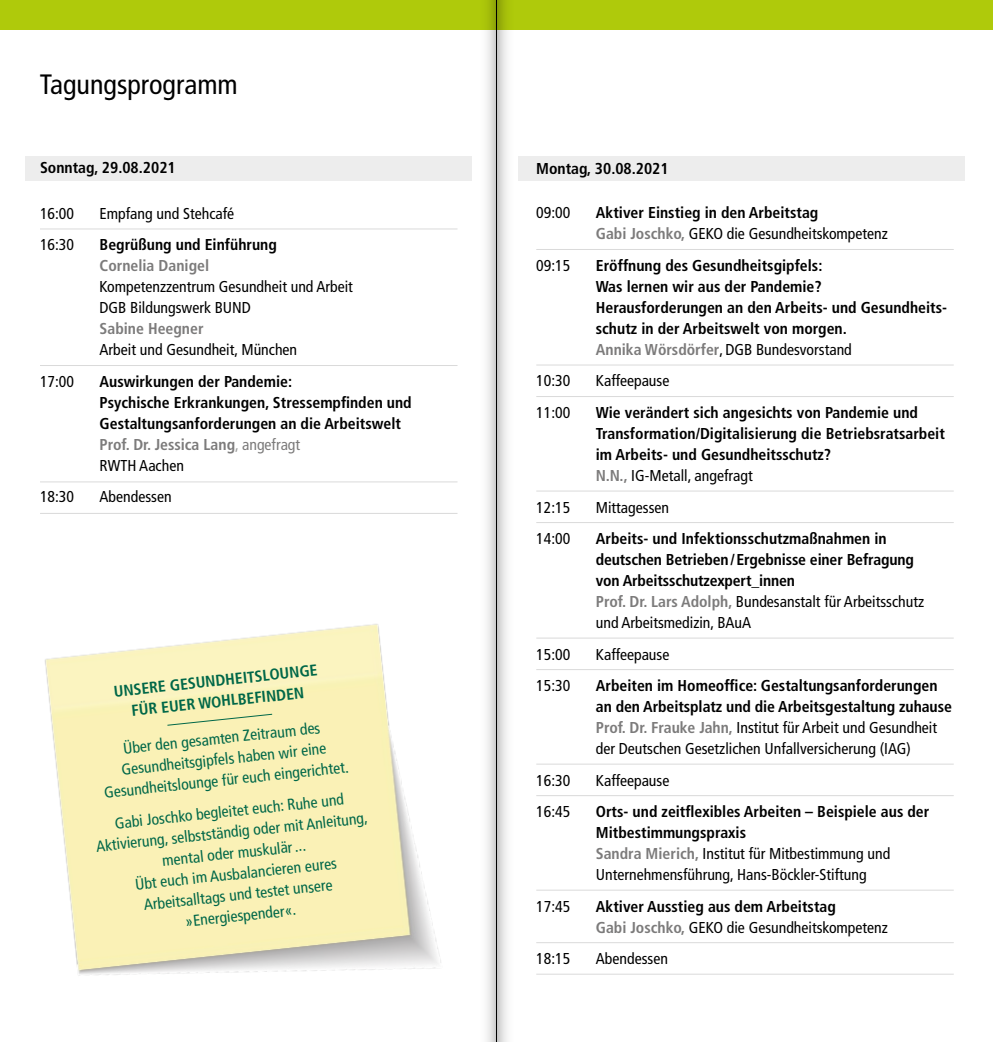
<style>
.page{position:relative;width:993px;height:1042px;background:#fff}
.page>*{position:absolute;margin:0;border:0;box-sizing:border-box;transform-origin:0 0}
.t1{font:condensed 28px "Frutiger";color:#000}
.t2{font:700 condensed 15.75px/21px "Frutiger";color:#000}
.t3{font:condensed 15.75px/21px "Frutiger";color:#000}
.t4{font:condensed 15.75px/21px "Frutiger";color:#006748;text-align:center}
.t5{font:700 condensed 15.75px/21px "Frutiger";color:#006748;text-align:center}
.t6{font:700 condensed 15.75px "Frutiger";color:#7c7b7b}
.s1{color:#7c7b7b}
.s2{font-weight:400;color:#9d9d9c}
.s3{font-weight:400;color:#7c7b7b}
.s4{font-weight:400}
.s5{font-weight:700}
.s6{font-weight:700;color:#7c7b7b}
</style>
<div class="page">
<div style="left:496px;top:0;width:496px;height:30px;background:#afca0b"></div>
<div style="left:517px;top:156px;width:447px;height:25px;background:#ededed"></div>
<hr style="left:536px;top:249px;width:417px;height:1px;background:#dadada">
<hr style="left:536px;top:364px;width:417px;height:1px;background:#dadada">
<hr style="left:536px;top:396px;width:417px;height:1px;background:#dadada">
<hr style="left:536px;top:490px;width:417px;height:1px;background:#dadada">
<hr style="left:536px;top:522px;width:417px;height:1px;background:#dadada">
<hr style="left:536px;top:637px;width:417px;height:1px;background:#dadada">
<hr style="left:536px;top:669px;width:417px;height:1px;background:#dadada">
<hr style="left:536px;top:763px;width:417px;height:1px;background:#dadada">
<hr style="left:536px;top:795px;width:417px;height:1px;background:#dadada">
<hr style="left:536px;top:889px;width:417px;height:1px;background:#dadada">
<hr style="left:536px;top:942px;width:417px;height:1px;background:#dadada">
<hr style="left:536px;top:973px;width:417px;height:1px;background:#dadada">
<div style="left:0;top:0;width:496px;height:30px;background:#afca0b"></div>
<div style="left:25px;top:156px;width:447px;height:25px;background:#ededed"></div>
<hr style="left:40px;top:228px;width:417px;height:1px;background:#dadada">
<hr style="left:40px;top:365px;width:417px;height:1px;background:#dadada">
<hr style="left:40px;top:481px;width:417px;height:1px;background:#dadada">
<hr style="left:40px;top:513px;width:417px;height:1px;background:#dadada">
<img style="left:45px;top:624px;width:396px;height:352px">
<svg style="left:166px;top:713px;width:107px;height:13px"></svg>
<svg style="left:497px;top:0;width:21px;height:1042px"></svg>
<svg style="left:487px;top:0;width:9px;height:1042px"></svg>
<hr style="left:496px;top:0;width:1px;height:1042px;background:#000">
<h1 class="t1" style="left:40px;top:68px;width:199px">Tagungsprogramm</h1>
<p class="t2" style="left:40px;top:157px;width:137px">Sonntag, 29.08.2021</p>
<p class="t3" style="left:40px;top:203px;width:36px">16:00</p>
<p class="t3" style="left:100px;top:203px;width:136px">Empfang und Stehcafé</p>
<p class="t3" style="left:40px;top:235px;width:36px">16:30</p>
<p class="t2" style="left:100px;top:234px;width:179px">Begrüßung und Einführung</p>
<p class="t6" style="left:100px;top:257px;width:111px">Cornelia Danigel</p>
<p class="t3" style="left:100px;top:276px;width:255px">Kompetenzzentrum Gesundheit und Arbeit<br>DGB Bildungswerk BUND</p>
<p class="t6" style="left:100px;top:320px;width:105px">Sabine Heegner</p>
<p class="t3" style="left:100px;top:339px;width:199px">Arbeit und Gesundheit, München</p>
<p class="t3" style="left:40px;top:371px;width:36px">17:00</p>
<p class="t2" style="left:100px;top:371px;width:313px">Auswirkungen der Pandemie:<br>Psychische Erkrankungen, Stressempfinden und Gestaltungsanforderungen an die Arbeitswelt <span class="s1">Prof. Dr. Jessica Lang</span><span class="s2">,</span> <span class="s3">angefragt<br></span><span class="s4">RWTH Aachen</span></p>
<p class="t3" style="left:40px;top:487px;width:36px">18:30</p>
<p class="t3" style="left:100px;top:487px;width:74px">Abendessen</p>
<p class="t5" style="left:113px;top:681px;width:206px;rotate:-6deg">UNSERE GESUNDHEITSLOUNGE<br>FÜR EUER WOHLBEFINDEN</p>
<p class="t4" style="left:99px;top:740px;width:247px;rotate:-6deg">Über den gesamten Zeitraum des<br>Gesundheitsgipfels haben wir eine<br>Gesundheitslounge für euch eingerichtet.</p>
<p class="t4" style="left:93px;top:815px;width:274px;rotate:-6deg">Gabi Joschko begleitet euch: Ruhe und Aktivierung, selbstständig oder mit Anleitung, mental oder muskulär ...<br>Übt euch im Ausbalancieren eures Arbeitsalltags und testet unsere »Energiespender«.</p>
<p class="t2" style="left:536px;top:158px;width:134px">Montag, 30.08.2021</p>
<p class="t3" style="left:536px;top:203px;width:36px">09:00</p>
<p class="t2" style="left:595px;top:202px;width:293px">Aktiver Einstieg in den Arbeitstag<br><span class="s1">Gabi Joschko,</span> <span class="s4">GEKO die Gesundheitskompetenz</span></p>
<p class="t3" style="left:536px;top:255px;width:36px">09:15</p>
<p class="t2" style="left:595px;top:255px;width:353px">Eröffnung des Gesundheitsgipfels:<br>Was lernen wir aus der Pandemie?<br>Herausforderungen an den Arbeits- und Gesundheits&shy;schutz in der Arbeitswelt von morgen.<br><span class="s1">Annika Wörsdörfer</span><span class="s4">,DGB Bundesvorstand</span></p>
<p class="t3" style="left:536px;top:371px;width:36px">10:30</p>
<p class="t3" style="left:595px;top:371px;width:75px">Kaffeepause</p>
<p class="t3" style="left:536px;top:402px;width:36px">11:00</p>
<p class="t2" style="left:595px;top:402px;width:350px">Wie verändert sich angesichts von Pandemie und Transformation/Digitalisierung die Betriebsratsarbeit im Arbeits- und Gesundheitsschutz?<br><span class="s1">N.N.,</span> <span class="s4">IG-Metall, angefragt</span></p>
<p class="t3" style="left:536px;top:497px;width:36px">12:15</p>
<p class="t3" style="left:595px;top:497px;width:75px">Mittagessen</p>
<p class="t3" style="left:536px;top:528px;width:36px">14:00</p>
<p class="t2" style="left:595px;top:528px;width:330px">Arbeits- und Infektionsschutzmaßnahmen in deutschen Betrieben/Ergebnisse einer Befragung von Arbeitsschutzexpert_innen<br><span class="s1">Prof. Dr. Lars Adolph,</span> <span class="s4">Bundesanstalt für Arbeitsschutz und Arbeitsmedizin, BAuA</span></p>
<p class="t3" style="left:536px;top:644px;width:36px">15:00</p>
<p class="t3" style="left:595px;top:644px;width:75px">Kaffeepause</p>
<p class="t3" style="left:536px;top:675px;width:36px">15:30</p>
<p class="t2" style="left:595px;top:675px;width:357px">Arbeiten im Homeoffice: Gestaltungsanforderungen an den Arbeitsplatz und die Arbeitsgestaltung zuhause <span class="s1">Prof. Dr. Frauke Jahn,</span> <span class="s4">Institut für Arbeit und Gesundheit der Deutschen Gesetzlichen Unfallversicherung (IAG)</span></p>
<p class="t3" style="left:536px;top:770px;width:36px">16:30</p>
<p class="t3" style="left:595px;top:770px;width:75px">Kaffeepause</p>
<p class="t3" style="left:536px;top:801px;width:36px">16:45</p>
<p class="t3" style="left:595px;top:801px;width:335px"><span class="s5">Orts- und zeitflexibles Arbeiten – Beispiele aus der Mitbestimmungspraxis<br></span><span class="s6">Sandra Mierich,</span> Institut für Mitbestimmung und Unternehmensführung, Hans-Böckler-Stiftung</p>
<p class="t3" style="left:536px;top:896px;width:36px">17:45</p>
<p class="t2" style="left:595px;top:895px;width:293px">Aktiver Ausstieg aus dem Arbeitstag<br><span class="s1">Gabi Joschko,</span> <span class="s4">GEKO die Gesundheitskompetenz</span></p>
<p class="t3" style="left:536px;top:948px;width:36px">18:15</p>
<p class="t3" style="left:595px;top:948px;width:74px">Abendessen</p>
</div>
